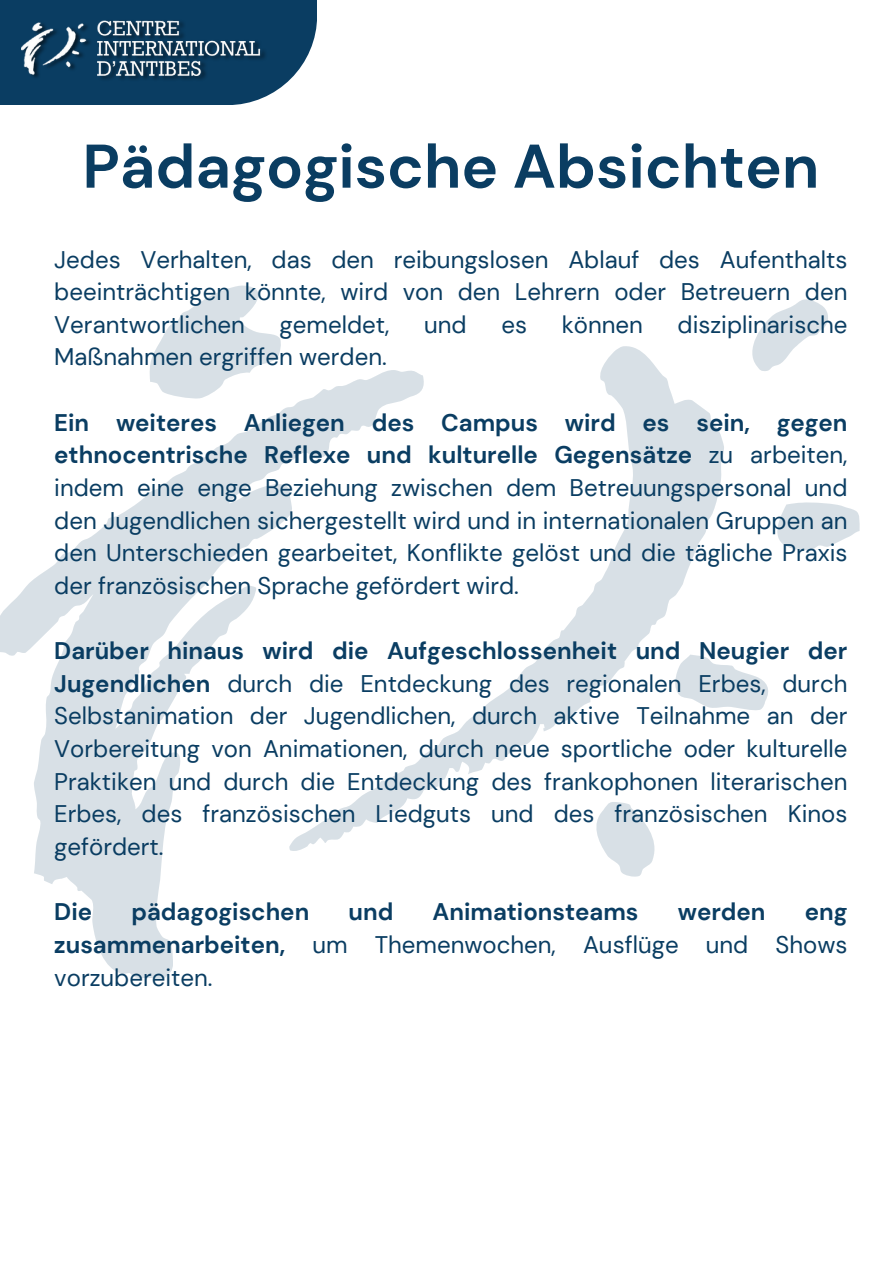
<style>
.page{position:relative;width:894px;height:1264px;background:#fff}
.page>*{position:absolute;margin:0;border:0;box-sizing:border-box;transform-origin:0 0}
.t1{font:700 61.5px "DM Sans";color:#0a3d62}
.t2{font:24px/32.7px "DM Sans";color:#0a3d62;text-align:justify}
.t3{font:700 24px "DM Sans";color:#0a3d62}
.s1{font-weight:700}
</style>
<div class="page">
<div style="left:0;top:0;width:317px;height:105px;background:#0a3d62"></div>
<img style="left:97px;top:20px;width:168px;height:59px">
<img style="left:22px;top:22px;width:68px;height:56px">
<svg style="left:605px;top:852px;width:49px;height:25px"></svg>
<svg style="left:723px;top:665px;width:45px;height:45px"></svg>
<svg style="left:777px;top:502px;width:83px;height:48px"></svg>
<svg style="left:0;top:407px;width:289px;height:570px"></svg>
<svg style="left:289px;top:346px;width:434px;height:506px"></svg>
<svg style="left:752px;top:299px;width:76px;height:72px"></svg>
<svg style="left:149px;top:285px;width:132px;height:114px"></svg>
<p class="t1" style="left:82px;top:127px;width:738px">Pädagogische Absichten</p>
<h1 class="t2" style="left:54px;top:243px;width:794px">Jedes Verhalten, das den reibungslosen Ablauf des Aufenthalts beeinträchtigen könnte, wird von den Lehrern oder Betreuern den Verantwortlichen</h1>
<h1 class="t2" style="left:279px;top:308px;width:111px">gemeldet,</h1>
<h1 class="t2" style="left:424px;top:308px;width:44px">und</h1>
<h1 class="t2" style="left:501px;top:308px;width:27px">es</h1>
<h1 class="t2" style="left:561px;top:308px;width:83px">können</h1>
<h1 class="t2" style="left:677px;top:308px;width:171px">disziplinarische</h1>
<h1 class="t2" style="left:54px;top:341px;width:334px">Maßnahmen ergriffen werden.</h1>
<p class="t2" style="left:54px;top:406px;width:794px"><span class="s1">Ein weiteres Anliegen des Campus wird es sein, gegen ethnocentrische Reflexe und kulturelle Gegensätze</span> zu arbeiten, indem eine enge Beziehung zwischen dem Betreuungspersonal und den Jugendlichen sichergestellt wird und in internationalen Gruppen an den Unterschieden gearbeitet, Konflikte gelöst und die tägliche Praxis der französischen Sprache gefördert wird.</p>
<p class="t2" style="left:54px;top:634px;width:794px"><span class="s1">Darüber hinaus wird die Aufgeschlossenheit und Neugier der Jugendlichen</span> durch die Entdeckung des regionalen Erbes, durch Selbstanimation der Jugendlichen, durch aktive Teilnahme an der Vorbereitung von Animationen, durch neue sportliche oder kulturelle Praktiken und durch die Entdeckung des frankophonen literarischen Erbes, des französischen Liedguts und des französischen Kinos gefördert.</p>
<p class="t3" style="left:54px;top:896px;width:39px">Die</p>
<p class="t3" style="left:131px;top:896px;width:179px">pädagogischen</p>
<p class="t3" style="left:348px;top:896px;width:46px">und</p>
<p class="t3" style="left:432px;top:896px;width:207px">Animationsteams</p>
<p class="t3" style="left:677px;top:896px;width:89px">werden</p>
<p class="t2" style="left:54px;top:895px;width:794px;text-indent:750px"><span class="s1">eng zusammenarbeiten,</span> um Themenwochen, Ausflüge und Shows vorzubereiten.</p>
</div>
